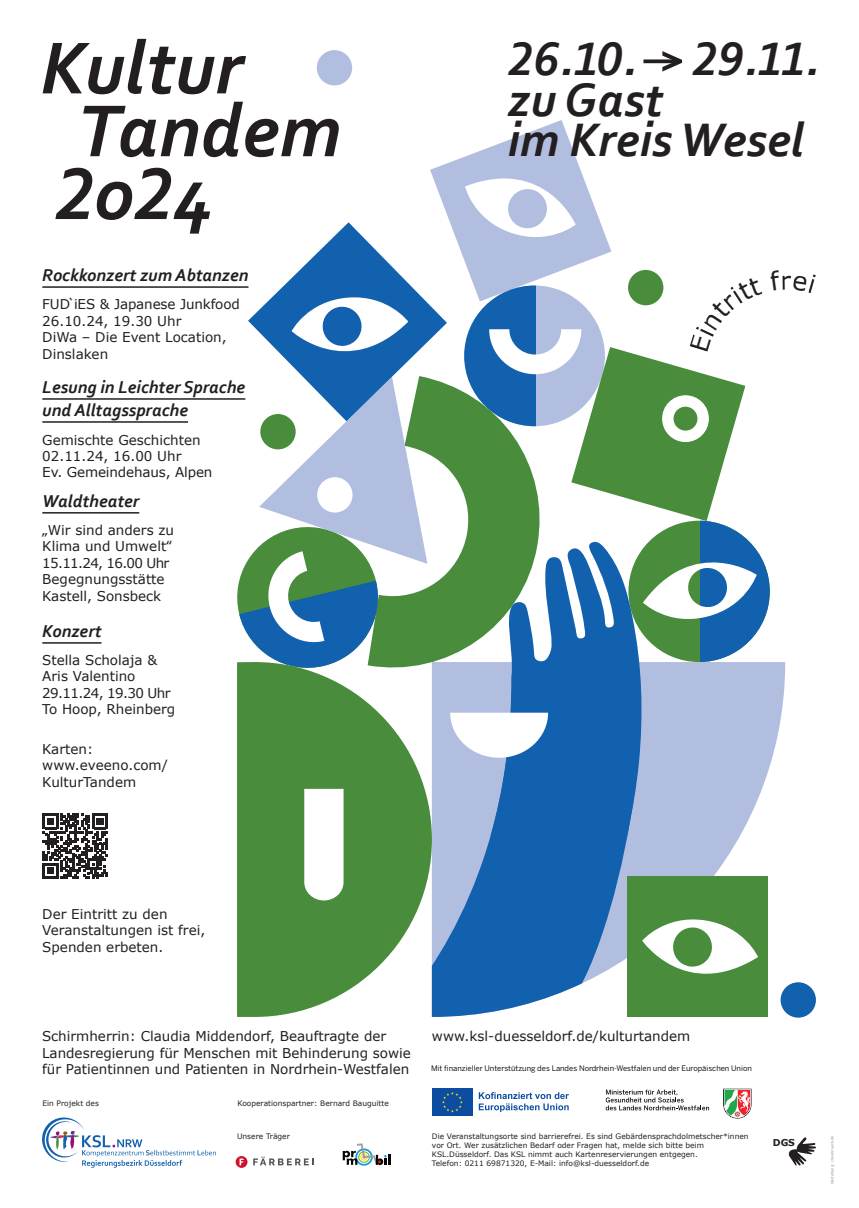
<style>
.page{position:relative;width:859px;height:1208px;background:#fff}
.page>*{position:absolute;margin:0;border:0;box-sizing:border-box;transform-origin:0 0}
.t1{font:italic 700 77.1px/62.8px "Corbel";color:#231f20}
.t2{font:italic 700 49.2px/40.6px "Corbel";color:#231f20}
.t3{font:italic 700 18px/23px "Corbel";color:#231f20}
.t4{font:13.5px/16.5px "Verdana";color:#231f20}
.t5{font:700 9.4px "Verdana";color:#231f20}
.t6{font:7.6px "Benton Sans";color:#121516}
.t7{font:7.5px/9px "Verdana";color:#231f20}
.t8{font:3.5px "Verdana";color:#939598}
</style>
<div class="page">
<svg style="left:42px;top:1117px;width:174px;height:50px"></svg>
<svg style="left:789px;top:1137px;width:27px;height:28px"></svg>
<svg style="left:763px;top:561px;width:7px;height:61px"></svg>
<svg style="left:723px;top:1088px;width:28px;height:30px"></svg>
<svg style="left:606px;top:1089px;width:103px;height:21px"></svg>
<div style="left:432px;top:1088px;width:41px;height:28px;background:#0d4da1"></div>
<svg style="left:442px;top:1092px;width:21px;height:20px"></svg>
<svg style="left:479px;top:1092px;width:90px;height:20px"></svg>
<svg style="left:644px;top:662px;width:141px;height:355px;fill:#b2bee0"></svg>
<svg style="left:432px;top:675px;width:195px;height:342px;background:#6794ca"></svg>
<svg style="left:491px;top:675px;width:153px;height:209px;background:#236bb4"></svg>
<svg style="left:237px;top:675px;width:195px;height:342px;fill:#488c3c"></svg>
<svg style="left:450px;top:712px;width:98px;height:45px"></svg>
<svg style="left:304px;top:789px;width:40px;height:111px"></svg>
<hr style="left:42px;top:286px;width:206px;height:2px;background:#231f20">
<hr style="left:42px;top:398px;width:203px;height:2px;background:#231f20">
<hr style="left:42px;top:421px;width:146px;height:2px;background:#231f20">
<hr style="left:42px;top:512px;width:97px;height:1px;background:#231f20">
<hr style="left:42px;top:642px;width:59px;height:1px;background:#231f20">
<div style="left:317px;top:50px;width:35px;height:35px;background:#b2bee0;border-radius:50%"></div>
<div style="left:780px;top:982px;width:36px;height:35px;background:#1161af;border-radius:50%"></div>
<div style="left:627px;top:876px;width:140px;height:141px;background:#488c3c"></div>
<svg style="left:642px;top:919px;width:116px;height:55px"></svg>
<svg style="left:343px;top:1143px;width:47px;height:22px"></svg>
<svg style="left:643px;top:59px;width:19px;height:4px"></svg>
<svg style="left:662px;top:51px;width:21px;height:21px"></svg>
<svg style="left:253px;top:1156px;width:61px;height:9px"></svg>
<svg style="left:236px;top:1156px;width:11px;height:11px"></svg>
<svg style="left:43px;top:813px;width:65px;height:65px"></svg>
<svg style="left:230px;top:120px;width:533px;height:555px"></svg>
<h1 class="t1" style="left:40px;top:34px;width:302px">Kultur<br>Tandem<br>2024</h1>
<h2 class="t2" style="left:508px;top:37px;width:313px">26.10. 29.11. zu Gast<br>im Kreis Wesel</h2>
<h3 class="t3" style="left:42px;top:263px;width:208px">Rockkonzert zum Abtanzen</h3>
<p class="t4" style="left:42px;top:296px;width:199px">FUD`iES &amp; Japanese Junkfood<br>26.10.24, 19.30 Uhr<br>DiWa – Die Event Location,<br>Dinslaken</p>
<h3 class="t3" style="left:42px;top:375px;width:204px">Lesung in Leichter Sprache und Alltagssprache</h3>
<p class="t4" style="left:42px;top:431px;width:172px">Gemischte Geschichten<br>02.11.24, 16.00 Uhr<br>Ev. Gemeindehaus, Alpen</p>
<h3 class="t3" style="left:42px;top:489px;width:98px">Waldtheater</h3>
<p class="t4" style="left:42px;top:522px;width:133px">„Wir sind anders zu<br>Klima und Umwelt‟<br>15.11.24, 16.00 Uhr<br>Begegnungsstätte<br>Kastell, Sonsbeck</p>
<h3 class="t3" style="left:42px;top:619px;width:61px">Konzert</h3>
<p class="t4" style="left:42px;top:652px;width:135px">Stella Scholaja &amp;<br>Aris Valentino<br>29.11.24, 19.30 Uhr<br>To Hoop, Rheinberg</p>
<p class="t4" style="left:42px;top:740px;width:127px">Karten: www.eveeno.com/<br>KulturTandem</p>
<p class="t4" style="left:42px;top:905px;width:165px">Der Eintritt zu den<br>Veranstaltungen ist frei,<br>Spenden erbeten.</p>
<p class="t4" style="left:42px;top:1028px;width:346px">Schirmherrin: Claudia Middendorf, Beauftragte der</p>
<p class="t4" style="left:432px;top:1028px;width:260px">www.ksl-duesseldorf.de/kulturtandem</p>
<p class="t4" style="left:42px;top:1045px;width:370px">Landesregierung für Menschen mit Behinderung sowie für Patientinnen und Patienten in Nordrhein-Westfalen</p>
<p class="t6" style="left:431px;top:1063px;width:322px">Mit finanzieller Unterstützung des Landes Nordrhein-Westfalen und der Europäischen Union</p>
<p class="t7" style="left:42px;top:1098px;width:58px">Ein Projekt des</p>
<p class="t7" style="left:237px;top:1098px;width:153px">Kooperationspartner: Bernard Bauguitte</p>
<p class="t7" style="left:237px;top:1131px;width:54px">Unsere Träger</p>
<p class="t8" style="left:830px;top:1184px;width:50px;rotate:-90deg">Gestaltung: clevebrueck.de</p>
<p class="t7" style="left:432px;top:1131px;width:318px">Die Veranstaltungsorte sind barrierefrei. Es sind Gebärdensprach dolmetscher*innen vor Ort. Wer zusätzlichen Bedarf oder Fragen hat, melde sich bitte beim KSL.Düsseldorf. Das KSL nimmt auch Kartenreservierungen entgegen.<br>Telefon: 0211 69871320, E-Mail: info@ksl-duesseldorf.de</p>
<p class="t5" style="left:773px;top:1136px;width:24px">DGS</p>
</div>
